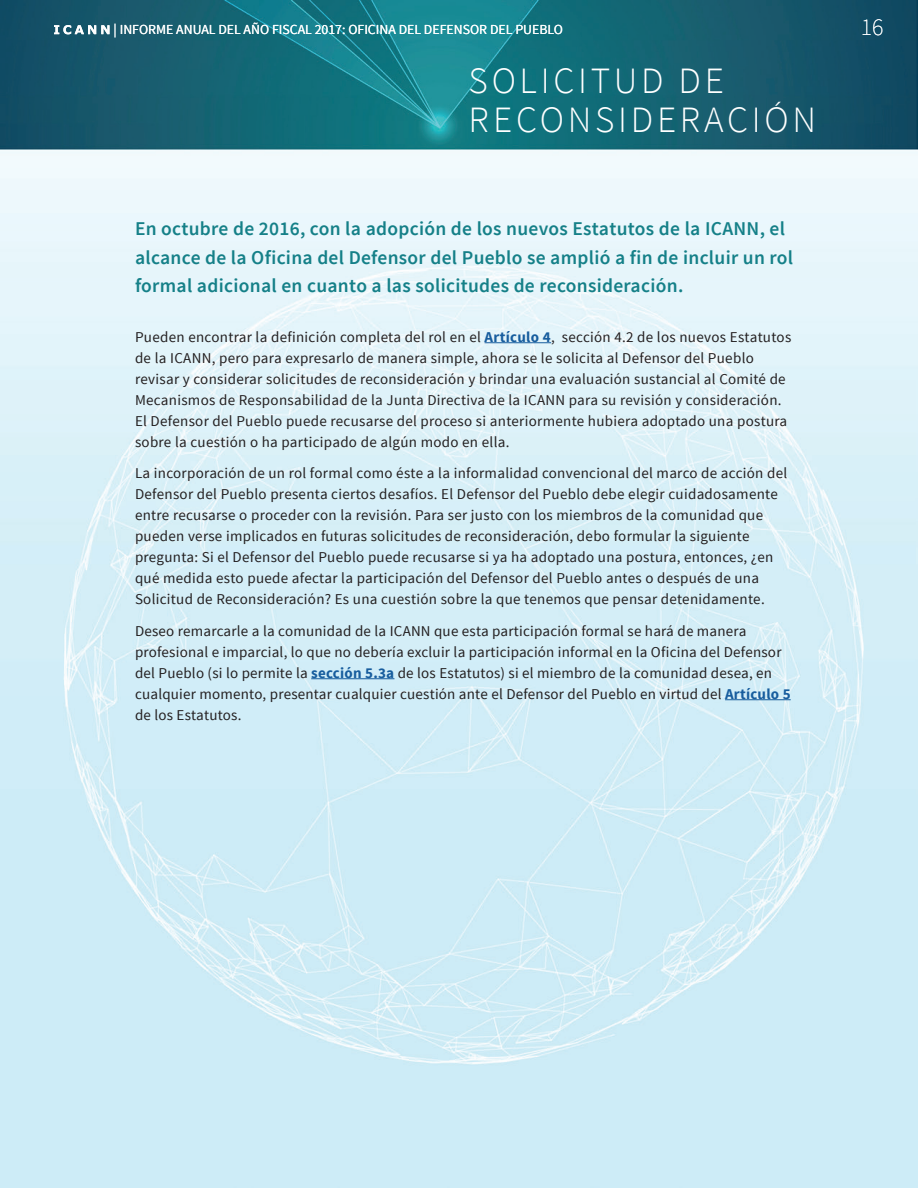
<style>
.page{position:relative;width:918px;height:1188px;background:#fff}
.page>*{position:absolute;margin:0;border:0;box-sizing:border-box;transform-origin:0 0}
.t1{font:300 37.2px/39px "Source Sans Pro";letter-spacing:.1em;color:#fff}
.t2{font:200 24px "Source Sans Pro";color:#fff}
.t3{font:600 19.5px/28.5px "Source Sans Pro";letter-spacing:.015em;color:#158088}
.t4{font:15px/21px "Source Sans Pro";letter-spacing:.02em;color:#231f20}
.t5{font:13.8px "Source Sans Pro";color:#fff}
.s1{font-weight:700;color:#175d9e}
</style>
<div class="page">
<img style="left:0;top:0;width:918px;height:1188px">
<svg style="left:54px;top:25px;width:55px;height:9px"></svg>
<hr style="left:485px;top:342px;width:66px;height:1px;background:#175d9e">
<hr style="left:311px;top:678px;width:83px;height:1px;background:#175d9e">
<hr style="left:725px;top:699px;width:66px;height:1px;background:#175d9e">
<p class="t5" style="left:114px;top:21px;width:451px">| INFORME ANUAL DEL AÑO FISCAL 2017: OFICINA DEL DEFENSOR DEL PUEBLO</p>
<h1 class="t1" style="left:469px;top:61px;width:349px">SOLICITUD DE<br>RECONSIDERACIÓN</h1>
<h3 class="t3" style="left:135px;top:215px;width:660px">En octubre de 2016, con la adopción de los nuevos Estatutos de la ICANN, el alcance de la Oficina del Defensor del Pueblo se amplió a fin de incluir un rol formal adicional en cuanto a las solicitudes de reconsideración.</h3>
<p class="t4" style="left:135px;top:326px;width:658px">Pueden encontrar la definición completa del rol en el <span class="s1">Artículo 4</span>, sección 4.2 de los nuevos Estatutos de la ICANN, pero para expresarlo de manera simple, ahora se le solicita al Defensor del Pueblo revisar y considerar solicitudes de reconsideración y brindar una evaluación sustancial al Comité de Mecanismos de Responsabilidad de la Junta Directiva de la ICANN para su revisión y consideración.<br>El Defensor del Pueblo puede recusarse del proceso si anteriormente hubiera adoptado una postura sobre la cuestión o ha participado de algún modo en ella.</p>
<p class="t4" style="left:135px;top:463px;width:654px">La incorporación de un rol formal como éste a la informalidad convencional del marco de acción del Defensor del Pueblo presenta ciertos desafíos. El Defensor del Pueblo debe elegir cuidadosamente entre recusarse o proceder con la revisión. Para ser justo con los miembros de la comunidad que pueden verse implicados en futuras solicitudes de reconsideración, debo formular la siguiente pregunta: Si el Defensor del Pueblo puede recusarse si ya ha adoptado una postura, entonces, ¿en qué medida esto puede afectar la participación del Defensor del Pueblo antes o después de una Solicitud de Reconsideración? Es una cuestión sobre la que tenemos que pensar detenidamente.</p>
<p class="t4" style="left:135px;top:620px;width:657px">Deseo remarcarle a la comunidad de la ICANN que esta participación formal se hará de manera profesional e imparcial, lo que no debería excluir la participación informal en la Oficina del Defensor del Pueblo (si lo permite la <span class="s1">sección 5.3a</span> de los Estatutos) si el miembro de la comunidad desea, en cualquier momento, presentar cualquier cuestión ante el Defensor del Pueblo en virtud del <span class="s1">Artículo 5 </span>de los Estatutos.</p>
<h2 class="t2" style="left:861px;top:12px;width:24px">16</h2>
</div>
